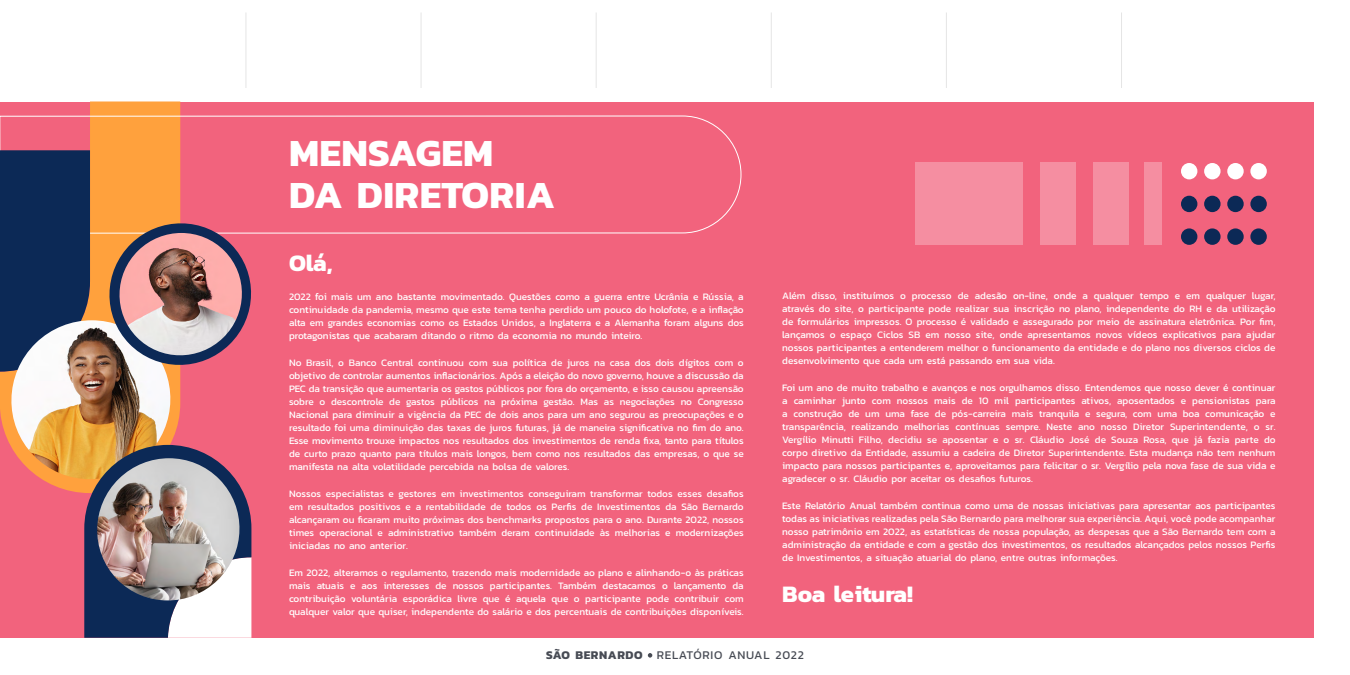
<style>
.page{position:relative;width:1350px;height:675px;background:#fff}
.page>*{position:absolute;margin:0;border:0;box-sizing:border-box;transform-origin:0 0}
.t1{font:700 39px/42px "Kanit";letter-spacing:.01em;color:#fff}
.t2{font:700 24px "Kanit";letter-spacing:-.005em;color:#fff}
.t3{font:12px "Kanit";letter-spacing:.06em;color:#474b54}
.t4{font:10px/13px "Kanit";color:#fff;text-align:justify}
.s1{font-weight:700}
</style>
<div class="page">
<svg style="left:648px;top:653px;width:4px;height:5px"></svg>
<div style="left:0;top:102px;width:1313px;height:536px;background:#f2637d"></div>
<div style="left:1250px;top:163px;width:17px;height:16px;background:#fff;border-radius:50%"></div>
<div style="left:1227px;top:163px;width:17px;height:16px;background:#fff;border-radius:50%"></div>
<div style="left:1204px;top:163px;width:17px;height:16px;background:#fff;border-radius:50%"></div>
<div style="left:1181px;top:163px;width:16px;height:16px;background:#fff;border-radius:50%"></div>
<div style="left:1250px;top:196px;width:17px;height:16px;background:#0c2956;border-radius:50%"></div>
<div style="left:1227px;top:196px;width:17px;height:16px;background:#0c2956;border-radius:50%"></div>
<div style="left:1204px;top:196px;width:17px;height:16px;background:#0c2956;border-radius:50%"></div>
<div style="left:1181px;top:196px;width:16px;height:16px;background:#0c2956;border-radius:50%"></div>
<div style="left:1250px;top:228px;width:17px;height:17px;background:#0c2956;border-radius:50%"></div>
<div style="left:1227px;top:228px;width:17px;height:17px;background:#0c2956;border-radius:50%"></div>
<div style="left:1204px;top:228px;width:17px;height:17px;background:#0c2956;border-radius:50%"></div>
<div style="left:1181px;top:228px;width:16px;height:17px;background:#0c2956;border-radius:50%"></div>
<svg style="left:0;top:102px;width:180px;height:391px;fill:#ffa13d"></svg>
<svg style="left:0;top:115px;width:742px;height:119px"></svg>
<div style="left:915px;top:162px;width:108px;height:83px;background:#f58ea1"></div>
<div style="left:1040px;top:162px;width:35px;height:83px;background:#f58ea1"></div>
<div style="left:1093px;top:162px;width:35px;height:83px;background:#f58ea1"></div>
<div style="left:1144px;top:162px;width:18px;height:83px;background:#f58ea1"></div>
<div style="left:0;top:150px;width:90px;height:222px;background:#0c2956"></div>
<img style="left:10px;top:320px;width:161px;height:160px">
<svg style="left:102px;top:216px;width:156px;height:156px"></svg>
<img style="left:119px;top:233px;width:124px;height:123px">
<svg style="left:84px;top:445px;width:167px;height:193px"></svg>
<img style="left:96px;top:458px;width:144px;height:144px">
<hr style="left:245px;top:12px;width:1px;height:76px;background:#e5e5e5">
<hr style="left:421px;top:12px;width:1px;height:76px;background:#e5e5e5">
<hr style="left:596px;top:12px;width:1px;height:76px;background:#e5e5e5">
<hr style="left:946px;top:12px;width:1px;height:76px;background:#e5e5e5">
<hr style="left:1121px;top:12px;width:1px;height:76px;background:#e5e5e5">
<hr style="left:771px;top:12px;width:1px;height:76px;background:#e5e5e5">
<h1 class="t1" style="left:289px;top:131px;width:267px">MENSAGEM<br>DA DIRETORIA</h1>
<h2 class="t2" style="left:289px;top:244px;width:45px">Olá,</h2>
<p class="t4" style="left:289px;top:290px;width:456px">2022 foi mais um ano bastante movimentado. Questões como a guerra entre Ucrânia e Rússia, a continuidade da pandemia, mesmo que este tema tenha perdido um pouco do holofote, e a inflação alta em grandes economias como os Estados Unidos, a Inglaterra e a Alemanha foram alguns dos protagonistas que acabaram ditando o ritmo da economia no mundo inteiro.</p>
<p class="t4" style="left:289px;top:356px;width:456px">No Brasil, o Banco Central continuou com sua política de juros na casa dos dois dígitos com o objetivo de controlar aumentos inflacionários. Após a eleição do novo governo, houve a discussão da PEC da transição que aumentaria os gastos públicos por fora do orçamento, e isso causou apreensão sobre o descontrole de gastos públicos na próxima gestão. Mas as negociações no Congresso Nacional para diminuir a vigência da PEC de dois anos para um ano segurou as preocupações e o resultado foi uma diminuição das taxas de juros futuras, já de maneira significativa no fim do ano.<br>Esse movimento trouxe impactos nos resultados dos investimentos de renda fixa, tanto para títulos de curto prazo quanto para títulos mais longos, bem como nos resultados das empresas, o que se manifesta na alta volatilidade percebida na bolsa de valores.</p>
<p class="t4" style="left:289px;top:487px;width:456px">Nossos especialistas e gestores em investimentos conseguiram transformar todos esses desafios em resultados positivos e a rentabilidade de todos os Perfis de Investimentos da São Bernardo alcançaram ou ficaram muito próximas dos benchmarks propostos para o ano. Durante 2022, nossos times operacional e administrativo também deram continuidade às melhorias e modernizações iniciadas no ano anterior.</p>
<p class="t4" style="left:289px;top:566px;width:456px">Em 2022, alteramos o regulamento, trazendo mais modernidade ao plano e alinhando-o às práticas mais atuais e aos interesses de nossos participantes. Também destacamos o lançamento da contribuição voluntária esporádica livre que é aquela que o participante pode contribuir com qualquer valor que quiser, independente do salário e dos percentuais de contribuições disponíveis.</p>
<p class="t4" style="left:782px;top:289px;width:495px">Além disso, instituímos o processo de adesão on-line, onde a qualquer tempo e em qualquer lugar, através do site, o participante pode realizar sua inscrição no plano, independente do RH e da utilização de formulários impressos. O processo é validado e assegurado por meio de assinatura eletrônica. Por fim, lançamos o espaço Ciclos SB em nosso site, onde apresentamos novos vídeos explicativos para ajudar nossos participantes a entenderem melhor o funcionamento da entidade e do plano nos diversos ciclos de desenvolvimento que cada um está passando em sua vida.</p>
<p class="t4" style="left:782px;top:381px;width:495px">Foi um ano de muito trabalho e avanços e nos orgulhamos disso. Entendemos que nosso dever é continuar a caminhar junto com nossos mais de 10 mil participantes ativos, aposentados e pensionistas para a construção de um uma fase de pós-carreira mais tranquila e segura, com uma boa comunicação e transparência, realizando melhorias contínuas sempre. Neste ano nosso Diretor Superintendente, o sr.<br>Vergílio Minutti Filho, decidiu se aposentar e o sr. Cláudio José de Souza Rosa, que já fazia parte do corpo diretivo da Entidade, assumiu a cadeira de Diretor Superintendente. Esta mudança não tem nenhum impacto para nossos participantes e, aproveitamos para felicitar o sr. Vergílio pela nova fase de sua vida e agradecer o sr. Cláudio por aceitar os desafios futuros.</p>
<p class="t4" style="left:782px;top:499px;width:495px">Este Relatório Anual também continua como uma de nossas iniciativas para apresentar aos participantes todas as iniciativas realizadas pela São Bernardo para melhorar sua experiência. Aqui, você pode acompanhar nosso patrimônio em 2022, as estatísticas de nossa população, as despesas que a São Bernardo tem com a administração da entidade e com a gestão dos investimentos, os resultados alcançados pelos nossos Perfis de Investimentos, a situação atuarial do plano, entre outras informações.</p>
<h2 class="t2" style="left:782px;top:575px;width:132px">Boa leitura!</h2>
<p class="t3" style="left:546px;top:646px;width:259px"><span class="s1">SÃO BERNARDO</span> RELATÓRIO ANUAL 2022</p>
</div>
